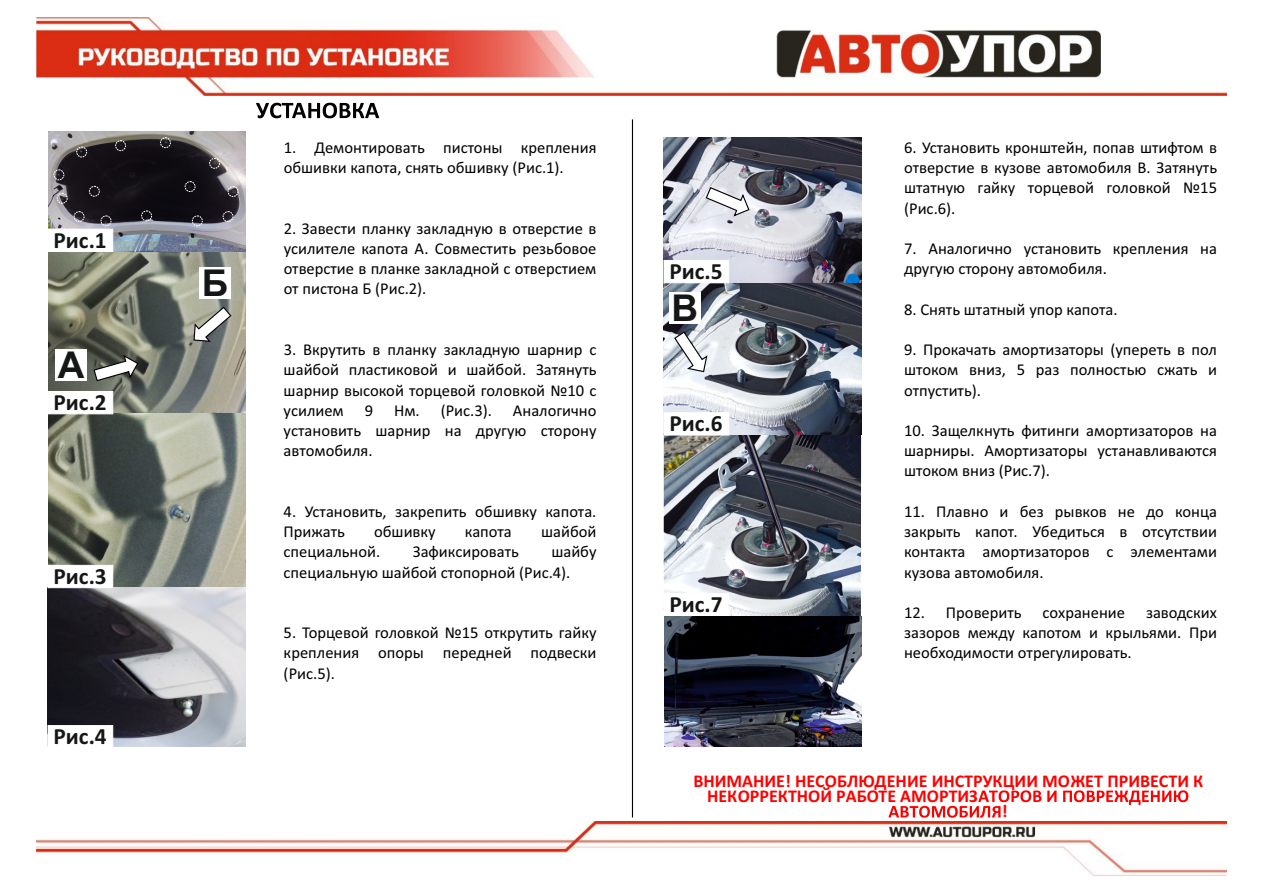
<style>
.page{position:relative;width:1263px;height:893px;background:#fff}
.page>*{position:absolute;margin:0;border:0;box-sizing:border-box;transform-origin:0 0}
.t1{font:700 37.05px "Arial";color:#151616}
.t2{font:700 23.25px "Calibri";color:#151616}
.t3{font:700 18px "Calibri";color:#f00}
.t4{font:16.5px/20.2px "Calibri";color:#000;text-align:justify}
</style>
<div class="page">
<img style="left:664px;top:137px;width:197px;height:610px">
<img style="left:48px;top:131px;width:197px;height:616px">
<img style="left:167px;top:503px;width:25px;height:21px">
<img style="left:36px;top:18px;width:1191px;height:77px">
<img style="left:36px;top:822px;width:1191px;height:53px">
<svg style="left:256px;top:103px;width:123px;height:15px"></svg>
<hr style="left:632px;top:119px;width:1px;height:698px;background:#000">
<svg style="left:888px;top:790px;width:300px;height:28px"></svg>
<div style="left:54px;top:169px;width:10px;height:11px;border:1px dashed #fff;border-radius:50%"></div>
<div style="left:89px;top:186px;width:11px;height:11px;border:1px dashed #fff;border-radius:50%"></div>
<div style="left:57px;top:193px;width:11px;height:11px;border:1px dashed #fff;border-radius:50%"></div>
<div style="left:185px;top:181px;width:10px;height:11px;border:1px dashed #fff;border-radius:50%"></div>
<div style="left:209px;top:158px;width:11px;height:11px;border:1px dashed #fff;border-radius:50%"></div>
<div style="left:228px;top:186px;width:10px;height:11px;border:1px dashed #fff;border-radius:50%"></div>
<div style="left:160px;top:137px;width:11px;height:11px;border:1px dashed #fff;border-radius:50%"></div>
<div style="left:115px;top:140px;width:11px;height:11px;border:1px dashed #fff;border-radius:50%"></div>
<div style="left:76px;top:147px;width:11px;height:10px;border:1px dashed #fff;border-radius:50%"></div>
<svg style="left:93px;top:354px;width:46px;height:28px"></svg>
<svg style="left:193px;top:306px;width:39px;height:36px"></svg>
<div style="left:56px;top:349px;width:31px;height:32px;background:#fff"></div>
<div style="left:200px;top:267px;width:31px;height:31px;background:#fff"></div>
<svg style="left:48px;top:228px;width:66px;height:24px"></svg>
<svg style="left:48px;top:391px;width:66px;height:24px"></svg>
<svg style="left:47px;top:564px;width:67px;height:24px"></svg>
<svg style="left:47px;top:725px;width:67px;height:22px"></svg>
<svg style="left:663px;top:260px;width:66px;height:24px"></svg>
<svg style="left:663px;top:412px;width:66px;height:24px"></svg>
<svg style="left:705px;top:186px;width:45px;height:32px"></svg>
<div style="left:669px;top:292px;width:31px;height:32px;background:#fff"></div>
<svg style="left:673px;top:331px;width:35px;height:42px"></svg>
<svg style="left:663px;top:593px;width:66px;height:24px"></svg>
<div style="left:101px;top:215px;width:10px;height:11px;border:1px dashed #fff;border-radius:50%"></div>
<div style="left:74px;top:211px;width:10px;height:11px;border:1px dashed #fff;border-radius:50%"></div>
<div style="left:192px;top:215px;width:11px;height:11px;border:1px dashed #fff;border-radius:50%"></div>
<div style="left:223px;top:211px;width:10px;height:11px;border:1px dashed #fff;border-radius:50%"></div>
<div style="left:141px;top:211px;width:11px;height:10px;border:1px dashed #fff;border-radius:50%"></div>
<h2 class="t2" style="left:54px;top:230px;width:55px">Рис.1</h2>
<h1 class="t1" style="left:58px;top:351px;width:28px">А</h1>
<h2 class="t2" style="left:54px;top:392px;width:55px">Рис.2</h2>
<h2 class="t2" style="left:54px;top:566px;width:55px">Рис.3</h2>
<h2 class="t2" style="left:54px;top:727px;width:55px">Рис.4</h2>
<h1 class="t1" style="left:202px;top:269px;width:28px">Б</h1>
<p class="t4" style="left:284px;top:139px;width:314px">1. Демонтировать пистоны крепления обшивки капота, снять обшивку (Рис.1).</p>
<p class="t4" style="left:284px;top:220px;width:314px">2. Завести планку закладную в отверстие в усилителе капота А. Совместить резьбовое отверстие в планке закладной с отверстием от пистона Б (Рис.2).</p>
<p class="t4" style="left:284px;top:341px;width:314px">3. Вкрутить в планку закладную шарнир с шайбой пластиковой и шайбой. Затянуть шарнир высокой торцевой головкой №10 с усилием</p>
<p class="t4" style="left:365px;top:401px;width:10px">9</p>
<p class="t4" style="left:394px;top:401px;width:99px">Нм. (Рис.3).</p>
<p class="t4" style="left:284px;top:401px;width:314px;text-indent:229px">Аналогично установить шарнир на другую сторону автомобиля.</p>
<p class="t4" style="left:284px;top:503px;width:314px">4. Установить, закрепить обшивку капота.<br>Прижать</p>
<p class="t4" style="left:374px;top:523px;width:63px">обшивку</p>
<p class="t4" style="left:465px;top:523px;width:48px">капота</p>
<p class="t4" style="left:541px;top:523px;width:57px">шайбой</p>
<p class="t4" style="left:284px;top:543px;width:98px">специальной.</p>
<p class="t4" style="left:413px;top:543px;width:108px">Зафиксировать</p>
<p class="t4" style="left:284px;top:543px;width:314px;text-indent:268px">шайбу специальную шайбой стопорной (Рис.4).</p>
<p class="t4" style="left:284px;top:624px;width:314px">5. Торцевой головкой №15 открутить гайку крепления опоры передней подвески (Рис.5).</p>
<h2 class="t2" style="left:669px;top:261px;width:55px">Рис.5</h2>
<h1 class="t1" style="left:672px;top:294px;width:28px">В</h1>
<h2 class="t2" style="left:669px;top:414px;width:55px">Рис.6</h2>
<h2 class="t2" style="left:669px;top:595px;width:55px">Рис.7</h2>
<p class="t4" style="left:904px;top:139px;width:315px">6. Установить кронштейн, попав штифтом в отверстие в кузове автомобиля В. Затянуть штатную гайку торцевой головкой №15 (Рис.6).</p>
<p class="t4" style="left:904px;top:240px;width:314px">7. Аналогично установить крепления на другую сторону автомобиля.</p>
<p class="t4" style="left:904px;top:300px;width:215px">8. Снять штатный упор капота.</p>
<p class="t4" style="left:904px;top:341px;width:314px">9. Прокачать амортизаторы (упереть в пол штоком вниз, 5 раз полностью сжать и отпустить).</p>
<p class="t4" style="left:904px;top:422px;width:314px">10. Защелкнуть фитинги амортизаторов на шарниры. Амортизаторы устанавливаются штоком вниз (Рис.7).</p>
<p class="t4" style="left:904px;top:503px;width:314px">11. Плавно и без рывков не до конца закрыть капот. Убедиться в отсутствии контакта амортизаторов с элементами кузова автомобиля.</p>
<p class="t4" style="left:904px;top:604px;width:119px">12. Проверить</p>
<p class="t4" style="left:1042px;top:604px;width:84px">сохранение</p>
<p class="t4" style="left:904px;top:604px;width:314px;text-indent:242px">заводских зазоров между капотом и крыльями. При необходимости отрегулировать.</p>
<p class="t3" style="left:693px;top:773px;width:511px">ВНИМАНИЕ! НЕСОБЛЮДЕНИЕ ИНСТРУКЦИИ МОЖЕТ ПРИВЕСТИ К</p>
<p class="t3" style="left:707px;top:788px;width:272px">НЕКОРРЕКТНОЙ РАБОТЕ АМОРТИЗ</p>
<p class="t3" style="left:1002px;top:804px;width:7px">!</p>
</div>
